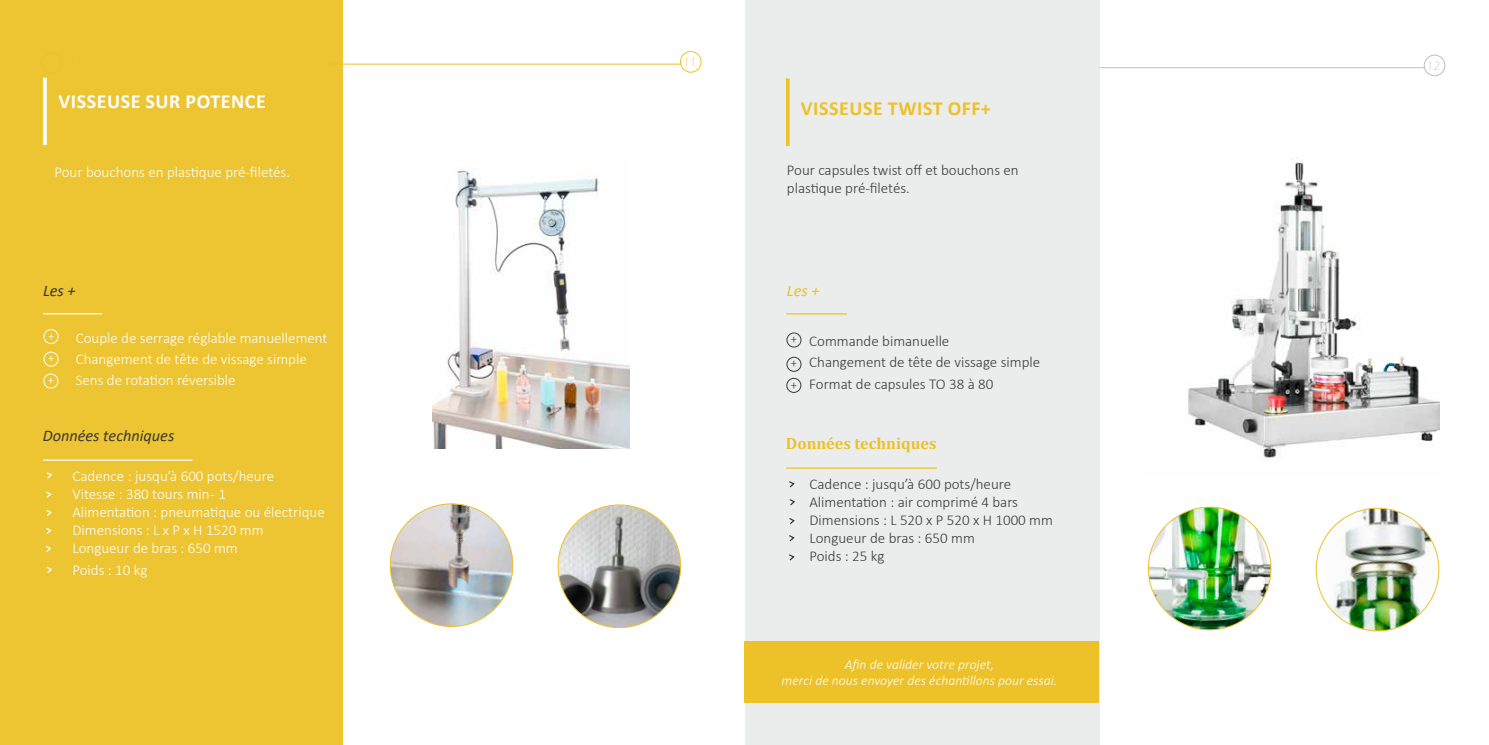
<style>
.page{position:relative;width:1489px;height:745px;background:#fff}
.page>*{position:absolute;margin:0;border:0;box-sizing:border-box;transform-origin:0 0}
.t1{font:700 20px "Calibri";letter-spacing:.03em;color:#fff}
.t2{font:700 20px "Calibri";letter-spacing:.03em;color:#edc128}
.t3{font:italic 16.25px "Calibri";color:#3a3a39}
.t4{font:700 16.25px "Cambria";color:#edc128}
.t5{font:italic 16.25px "Calibri";color:#edc128}
.t6{font:300 15px/18px "Calibri";color:#fff}
.t7{font:300 15px/18px "Calibri";color:#3a3a39}
.t8{font:italic 300 13.75px/16.5px "Calibri";color:#fff;text-align:center}
.t9{font:300 12.5px/22.2px "Calibri";color:#fff;text-align:justify}
.t10{font:300 12.5px/24.2px "Calibri";color:#3a3a39}
.t11{font:300 12.5px "Eras ITC";color:#edc128}
.t12{font:300 12.5px "Eras ITC";color:#bcbec0}
</style>
<div class="page">
<hr style="left:327px;top:64px;width:373px;height:1px;background:#edc128">
<div style="left:680px;top:52px;width:21px;height:20px;background:#fff;border-radius:50%"></div>
<div style="left:680px;top:51px;width:21px;height:21px;border:1px solid #edc128;border-radius:50%"></div>
<div style="left:0;top:0;width:342px;height:744px;background:#edc432"></div>
<hr style="left:43px;top:313px;width:59px;height:1px;background:#fff">
<div style="left:44px;top:329px;width:15px;height:15px;border:1px solid #fff;border-radius:50%"></div>
<div style="left:44px;top:351px;width:15px;height:15px;border:1px solid #fff;border-radius:50%"></div>
<div style="left:43px;top:373px;width:15px;height:15px;border:1px solid #fff;border-radius:50%"></div>
<svg style="left:43px;top:78px;width:4px;height:67px"></svg>
<hr style="left:43px;top:459px;width:149px;height:1px;background:#fff">
<svg style="left:46px;top:472px;width:7px;height:7px"></svg>
<svg style="left:46px;top:491px;width:6px;height:7px"></svg>
<svg style="left:46px;top:510px;width:6px;height:6px"></svg>
<svg style="left:46px;top:527px;width:6px;height:7px"></svg>
<svg style="left:45px;top:545px;width:7px;height:7px"></svg>
<svg style="left:46px;top:566px;width:6px;height:7px"></svg>
<img style="left:432px;top:170px;width:197px;height:278px">
<img style="left:390px;top:503px;width:123px;height:123px">
<img style="left:559px;top:506px;width:121px;height:121px">
<div style="left:744px;top:0;width:355px;height:744px;background:#ebecec"></div>
<hr style="left:1099px;top:67px;width:344px;height:1px;background:#bcbec0">
<div style="left:1423px;top:55px;width:21px;height:21px;background:#fff;border-radius:50%"></div>
<div style="left:1423px;top:55px;width:21px;height:21px;border:1px solid #bcbec0;border-radius:50%"></div>
<hr style="left:786px;top:313px;width:61px;height:1px;background:#edc128">
<div style="left:786px;top:332px;width:15px;height:15px;border:1px solid #3a3a39;border-radius:50%"></div>
<div style="left:786px;top:356px;width:15px;height:15px;border:1px solid #3a3a39;border-radius:50%"></div>
<div style="left:786px;top:377px;width:15px;height:15px;border:1px solid #3a3a39;border-radius:50%"></div>
<hr style="left:786px;top:467px;width:150px;height:1px;background:#edc128">
<svg style="left:789px;top:481px;width:6px;height:7px"></svg>
<svg style="left:789px;top:499px;width:6px;height:7px"></svg>
<svg style="left:789px;top:518px;width:6px;height:7px"></svg>
<svg style="left:789px;top:535px;width:6px;height:7px"></svg>
<svg style="left:789px;top:554px;width:6px;height:7px"></svg>
<hr style="left:786px;top:78px;width:3px;height:68px;background:#edc128">
<div style="left:744px;top:640px;width:354px;height:62px;background:#edc128"></div>
<img style="left:1148px;top:507px;width:122px;height:122px;border-radius:61px">
<img style="left:1319px;top:509px;width:119px;height:121px">
<img style="left:1188px;top:158px;width:251px;height:300px">
<h1 class="t1" style="left:58px;top:87px;width:209px">VISSEUSE SUR POTENCE</h1>
<p class="t6" style="left:55px;top:163px;width:237px">Pour bouchons en plastique pré-filetés.</p>
<p class="t3" style="left:43px;top:279px;width:34px">Les +</p>
<p class="t9" style="left:48px;top:324px;width:8px">+ + +</p>
<p class="t6" style="left:76px;top:326px;width:253px;line-height:21.2px">Couple de serrage réglable manuellement<br>Changement de tête de vissage simple<br>Sens de rotation réversible</p>
<p class="t3" style="left:43px;top:424px;width:133px">Données techniques</p>
<p class="t6" style="left:72px;top:466px;width:254px">Cadence : jusqu’à 600 pots/heure<br>Vitesse : 380 tours min - 1<br>Alimentation : pneumatique ou électrique<br>Dimensions : L x P x H 1520 mm<br>Longueur de bras : 650 mm</p>
<p class="t6" style="left:72px;top:560px;width:76px">Poids : 10 kg</p>
<p class="t11" style="left:683px;top:55px;width:15px">11</p>
<h1 class="t2" style="left:800px;top:94px;width:192px">VISSEUSE TWIST OFF+</h1>
<p class="t7" style="left:787px;top:161px;width:233px">Pour capsules twist off et bouchons en plastique pré-filetés.</p>
<p class="t5" style="left:786px;top:279px;width:34px">Les +</p>
<p class="t10" style="left:790px;top:326px;width:8px">+ +</p>
<p class="t10" style="left:790px;top:372px;width:8px">+</p>
<p class="t7" style="left:809px;top:330px;width:232px;line-height:21.2px">Commande bimanuelle<br>Changement de tête de vissage simple<br>Format de capsules TO 38 à 80</p>
<p class="t4" style="left:786px;top:431px;width:152px">Données techniques</p>
<p class="t7" style="left:809px;top:474px;width:245px">Cadence : jusqu’à 600 pots/heure<br>Alimentation : air comprimé 4 bars<br>Dimensions : L 520 x P 520 x H 1000 mm<br>Longueur de bras : 650 mm<br>Poids : 25 kg</p>
<p class="t8" style="left:781px;top:655px;width:277px">Afin de valider votre projet,<br>merci de nous envoyer des échantillons pour essai.</p>
<p class="t12" style="left:1426px;top:59px;width:15px">12</p>
</div>
